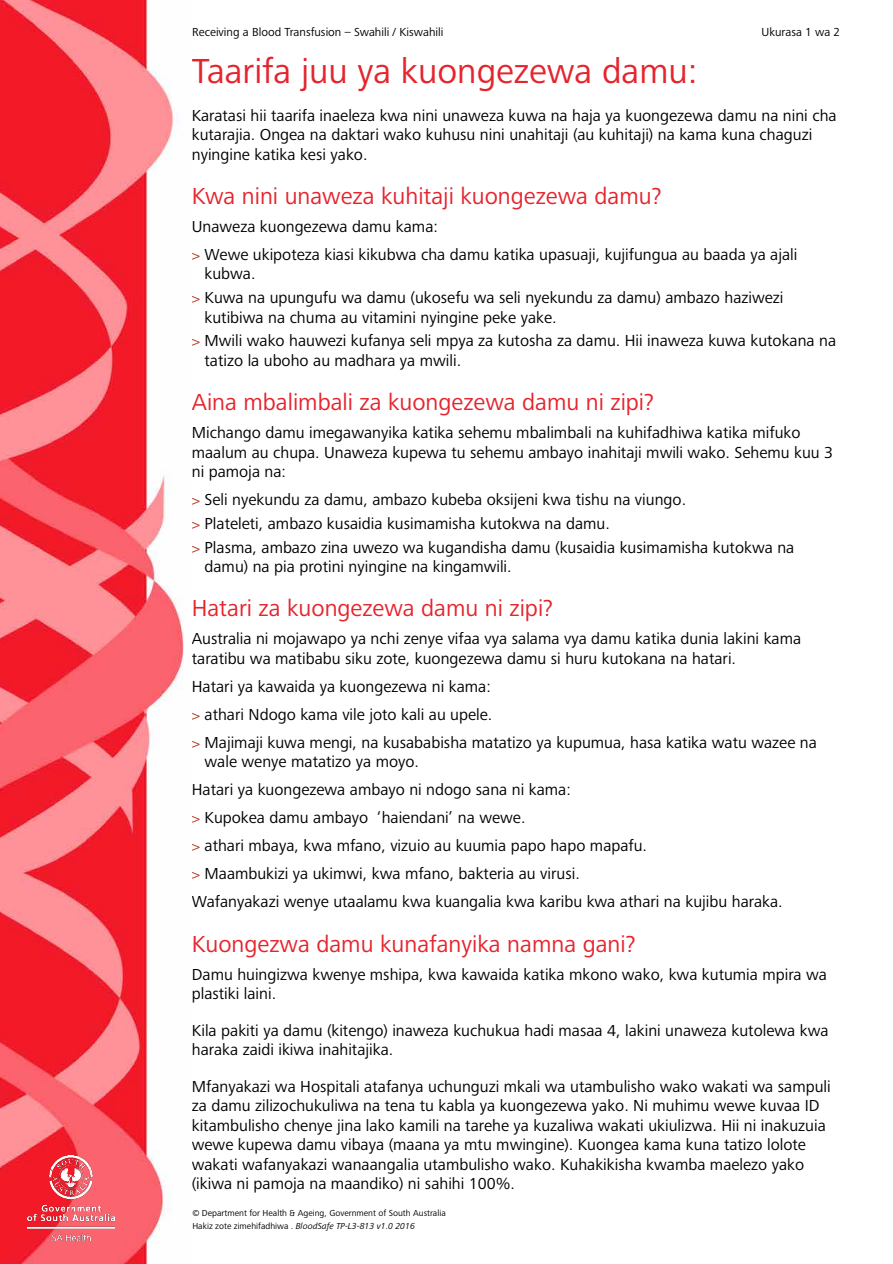
<style>
.page{position:relative;width:893px;height:1264px;background:#fff}
.page>*{position:absolute;margin:0;border:0;box-sizing:border-box;transform-origin:0 0}
.t1{font:36px "Frutiger Next LTW1 G";color:#e5242d}
.t2{font:24px "Frutiger Next LTW1 G";color:#e5242d}
.t3{font:16.5px/19.5px "Frutiger Next LTW1 G";color:#000}
.t4{font:12px "Frutiger Next LTW1 G";color:#000}
.t5{font:9px/12.5px "Frutiger Next LTW1 G";color:#000}
.s1{font-size:15px;color:#b13217}
.s2{font-style:italic}
</style>
<div class="page">
<img style="left:0;top:0;width:184px;height:1263px">
<img style="left:27px;top:1155px;width:88px;height:85px">
<p class="t4" style="left:192px;top:25px;width:253px">Receiving a Blood Transfusion – Swahili / Kiswahili</p>
<p class="t4" style="left:762px;top:25px;width:80px">Ukurasa 1 wa 2</p>
<h1 class="t1" style="left:192px;top:50px;width:507px">Taarifa juu ya kuongezewa damu:</h1>
<p class="t3" style="left:192px;top:106px;width:646px">Karatasi hii taarifa inaeleza kwa nini unaweza kuwa na haja ya kuongezewa damu na nini cha kutarajia. Ongea na daktari wako kuhusu nini unahitaji (au kuhitaji) na kama kuna chaguzi nyingine katika kesi yako.</p>
<h2 class="t2" style="left:192px;top:182px;width:471px">Kwa nini unaweza kuhitaji kuongezewa damu?</h2>
<p class="t3" style="left:192px;top:213px;width:607px;line-height:28px">Unaweza kuongezewa damu kama:<br><span class="s1">&gt;</span> Wewe ukipoteza kiasi kikubwa cha damu katika upasuaji, kujifungua au baada ya ajali</p>
<p class="t3" style="left:192px;top:262px;width:593px;line-height:23.7px;text-indent:13px">kubwa.<br><span class="s1">&gt;</span> Kuwa na upungufu wa damu (ukosefu wa seli nyekundu za damu) ambazo haziwezi</p>
<p class="t3" style="left:192px;top:306px;width:646px;line-height:23.7px;text-indent:13px">kutibiwa na chuma au vitamini nyingine peke yake.<br><span class="s1">&gt;</span> Mwili wako hauwezi kufanya seli mpya za kutosha za damu. Hii inaweza kuwa kutokana na</p>
<p class="t3" style="left:205px;top:351px;width:258px">tatizo la uboho au madhara ya mwili.</p>
<h2 class="t2" style="left:192px;top:388px;width:464px">Aina mbalimbali za kuongezewa damu ni zipi?</h2>
<p class="t3" style="left:192px;top:423px;width:643px">Michango damu imegawanyika katika sehemu mbalimbali na kuhifadhiwa katika mifuko maalum au chupa. Unaweza kupewa tu sehemu ambayo inahitaji mwili wako. Sehemu kuu 3 ni pamoja na:</p>
<p class="t3" style="left:192px;top:488px;width:604px;line-height:23.7px"><span class="s1">&gt;</span> Seli nyekundu za damu, ambazo kubeba oksijeni kwa tishu na viungo.<br><span class="s1">&gt;</span> Plateleti, ambazo kusaidia kusimamisha kutokwa na damu.<br><span class="s1">&gt;</span> Plasma, ambazo zina uwezo wa kugandisha damu (kusaidia kusimamisha kutokwa na</p>
<p class="t3" style="left:205px;top:557px;width:309px">damu) na pia protini nyingine na kingamwili.</p>
<h2 class="t2" style="left:192px;top:594px;width:363px">Hatari za kuongezewa damu ni zipi?</h2>
<p class="t3" style="left:192px;top:629px;width:611px">Australia ni mojawapo ya nchi zenye vifaa vya salama vya damu katika dunia lakini kama taratibu wa matibabu siku zote, kuongezewa damu si huru kutokana na hatari.</p>
<p class="t3" style="left:192px;top:672px;width:627px;line-height:28px">Hatari ya kawaida ya kuongezewa ni kama:<br><span class="s1">&gt;</span> athari Ndogo kama vile joto kali au upele.<br><span class="s1">&gt;</span> Majimaji kuwa mengi, na kusababisha matatizo ya kupumua, hasa katika watu wazee na</p>
<p class="t3" style="left:192px;top:748px;width:592px;line-height:28px;text-indent:13px">wale wenye matatizo ya moyo.<br>Hatari ya kuongezewa ambayo ni ndogo sana ni kama:<br><span class="s1">&gt;</span> Kupokea damu ambayo ‘haiendani’ na wewe.<br><span class="s1">&gt;</span> athari mbaya, kwa mfano, vizuio au kuumia papo hapo mapafu.<br><span class="s1">&gt;</span> Maambukizi ya ukimwi, kwa mfano, bakteria au virusi.<br>Wafanyakazi wenye utaalamu kwa kuangalia kwa karibu kwa athari na kujibu haraka.</p>
<h2 class="t2" style="left:192px;top:929px;width:445px">Kuongezwa damu kunafanyika namna gani?</h2>
<p class="t3" style="left:192px;top:964px;width:637px">Damu huingizwa kwenye mshipa, kwa kawaida katika mkono wako, kwa kutumia mpira wa plastiki laini.</p>
<p class="t3" style="left:192px;top:1020px;width:638px">Kila pakiti ya damu (kitengo) inaweza kuchukua hadi masaa 4, lakini unaweza kutolewa kwa haraka zaidi ikiwa inahitajika.</p>
<p class="t3" style="left:192px;top:1076px;width:640px">Mfanyakazi wa Hospitali atafanya uchunguzi mkali wa utambulisho wako wakati wa sampuli za damu zilizochukuliwa na tena tu kabla ya kuongezewa yako. Ni muhimu wewe kuvaa ID kitambulisho chenye jina lako kamili na tarehe ya kuzaliwa wakati ukiulizwa. Hii ni inakuzuia wewe kupewa damu vibaya (maana ya mtu mwingine). Kuongea kama kuna tatizo lolote wakati wafanyakazi wanaangalia utambulisho wako. Kuhakikisha kwamba maelezo yako (ikiwa ni pamoja na maandiko) ni sahihi 100%.</p>
<p class="t5" style="left:192px;top:1207px;width:255px">© Department for Health &amp; Ageing, Government of South Australia<br>Hakiz zote zimehifadhiwa . <span class="s2">BloodSafe TP-L3-813 v1.0 2016</span></p>
</div>
